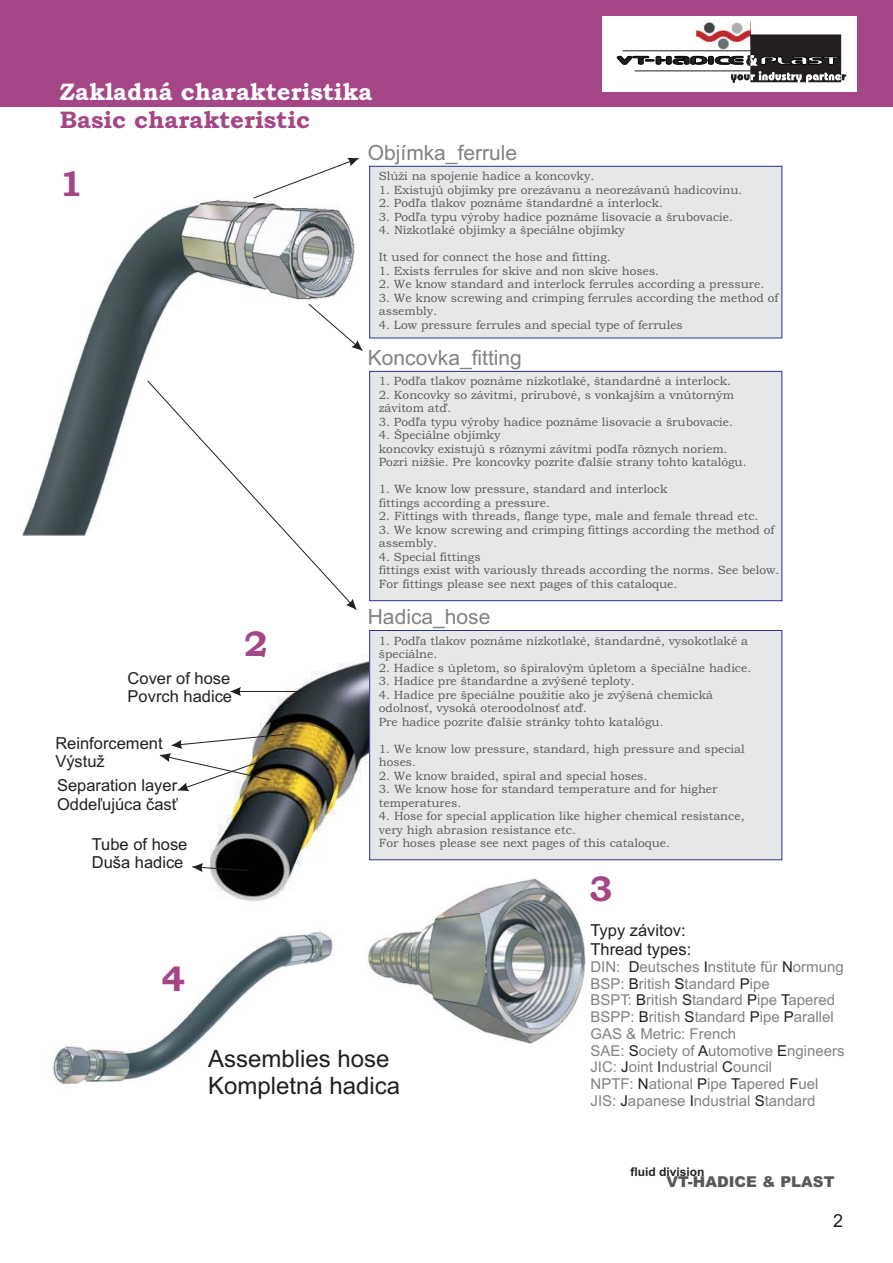
<style>
.page{position:relative;width:893px;height:1263px;background:#fff}
.page>*{position:absolute;margin:0;border:0;box-sizing:border-box;transform-origin:0 0}
.t1{font:36px "Bookman Old Style";color:#a54686}
.t2{font:24px/26.8px "Arial";color:#231f20}
.t3{font:24px "Bookman Old Style";color:#fff}
.t4{font:24px "Bookman Old Style";color:#a54686}
.t5{font:21px "Arial";color:#808285}
.t6{font:18px "Arial";color:#231f20}
.t7{font:16.5px/18.5px "Arial";color:#231f20}
.t8{font:15px/16.8px "Arial";color:#808285}
.t9{font:900 15px "Arial";color:#58595b}
.t10{font:12px/13.5px "Bookman Old Style";color:#58595b}
.t11{font:700 12px "Arial";color:#231f20}
.s1{color:#231f20}
</style>
<div class="page">
<div style="left:0;top:0;width:892px;height:107px;background:#a54686"></div>
<div style="left:603px;top:16px;width:254px;height:75px;background:#fff"></div>
<img style="left:697px;top:22px;width:53px;height:12px">
<svg style="left:617px;top:34px;width:229px;height:49px"></svg>
<img style="left:22px;top:198px;width:332px;height:338px">
<svg style="left:253px;top:158px;width:106px;height:40px"></svg>
<svg style="left:308px;top:304px;width:55px;height:47px"></svg>
<svg style="left:147px;top:380px;width:210px;height:230px"></svg>
<svg style="left:346px;top:599px;width:10px;height:11px"></svg>
<div style="left:370px;top:166px;width:412px;height:172px;background:#e6e7e8"></div>
<div style="left:369px;top:166px;width:413px;height:172px;border:1px solid #2e3092"></div>
<div style="left:370px;top:371px;width:412px;height:230px;background:#e6e7e8"></div>
<div style="left:369px;top:371px;width:413px;height:230px;border:1px solid #2e3092"></div>
<img style="left:209px;top:654px;width:161px;height:247px">
<img style="left:360px;top:876px;width:226px;height:168px">
<div style="left:370px;top:630px;width:412px;height:230px;background:#e6e7e8"></div>
<div style="left:369px;top:630px;width:413px;height:230px;border:1px solid #2e3092"></div>
<hr style="left:230px;top:691px;width:76px;height:1px;background:#231f20">
<svg style="left:230px;top:687px;width:11px;height:9px"></svg>
<svg style="left:192px;top:863px;width:57px;height:9px"></svg>
<img style="left:160px;top:734px;width:125px;height:57px">
<img style="left:53px;top:931px;width:280px;height:153px">
<h2 class="t3" style="left:60px;top:83px;width:314px">Zakladná charakteristika</h2>
<h2 class="t4" style="left:60px;top:111px;width:251px">Basic charakteristic</h2>
<h3 class="t5" style="left:368px;top:145px;width:151px">Objímka_ferrule</h3>
<h1 class="t1" style="left:59px;top:170px;width:25px">1</h1>
<p class="t10" style="left:379px;top:171px;width:217px">Slúži na spojenie hadice a koncovky.</p>
<p class="t10" style="left:379px;top:184px;width:365px">1. Existujú objímky pre orezávanu a neorezávanú hadicovinu.</p>
<p class="t10" style="left:379px;top:198px;width:286px">2. Pod¾a tlakov poznáme štandardné a interlock.</p>
<p class="t10" style="left:379px;top:211px;width:356px">3. Pod¾a typu výroby hadice poznáme lisovacie a šrubovacie.</p>
<p class="t10" style="left:379px;top:225px;width:248px">4. Nízkotlaké objimky a špeciálne objímky</p>
<p class="t10" style="left:379px;top:252px;width:233px">It used for connect the hose and fitting.</p>
<p class="t10" style="left:379px;top:265px;width:282px">1. Exists ferrules for skive and non skive hoses.</p>
<p class="t10" style="left:379px;top:279px;width:387px">2. We know standard and interlock ferrules according a pressure.</p>
<p class="t10" style="left:379px;top:292px;width:401px">3. We know screwing and crimping ferrules according the method of assembly.</p>
<p class="t10" style="left:379px;top:319px;width:305px">4. Low pressure ferrules and special type of ferrules</p>
<h3 class="t5" style="left:368px;top:350px;width:156px">Koncovka_fitting</h3>
<p class="t10" style="left:379px;top:376px;width:354px">1. Pod¾a tlakov poznáme nízkotlaké, štandardné a interlock.</p>
<p class="t10" style="left:379px;top:389px;width:357px">2. Koncovky so závitmi, prírubové, s vonkajším a vnútorným závitom atï.</p>
<p class="t10" style="left:379px;top:416px;width:356px">3. Pod¾a typu výroby hadice poznáme lisovacie a šrubovacie.</p>
<p class="t10" style="left:379px;top:430px;width:369px">4. Špeciálne objímky<br>koncovky existujú s rôznymi závitmi pod¾a rôznych noriem.<br>Pozri nižšie. Pre koncovky pozrite ïalšie strany tohto katalógu.</p>
<p class="t10" style="left:379px;top:484px;width:290px">1. We know low pressure, standard and interlock fittings according a pressure.</p>
<p class="t10" style="left:379px;top:511px;width:381px">2. Fittings with threads, flange type, male and female thread etc.</p>
<p class="t10" style="left:379px;top:524px;width:397px">3. We know screwing and crimping fittings according the method of assembly.</p>
<p class="t10" style="left:379px;top:551px;width:402px">4. Special fittings<br>fittings exist with variously threads according the norms. See below.<br>For fittings please see next pages of this cataloque.</p>
<h3 class="t5" style="left:368px;top:609px;width:124px">Hadica_hose</h3>
<h3 class="t7" style="left:128px;top:671px;width:106px">Cover of hose<br>Povrch hadice</h3>
<h3 class="t7" style="left:55px;top:736px;width:109px">Reinforcement<br>Výstuž</h3>
<h3 class="t7" style="left:57px;top:778px;width:123px">Separation layer<br>Odde¾ujúca èas-</h3>
<h3 class="t7" style="left:92px;top:836px;width:97px">Tube of hose<br>Duša hadice</h3>
<h1 class="t1" style="left:244px;top:630px;width:25px">2</h1>
<p class="t10" style="left:379px;top:635px;width:371px">1. Pod¾a tlakov poznáme nízkotlaké, štandardné, vysokotlaké a špeciálne.</p>
<p class="t10" style="left:379px;top:662px;width:374px">2. Hadice s úpletom, so špiralovým úpletom a špeciálne hadice.</p>
<p class="t10" style="left:379px;top:675px;width:257px">3. Hadice pre štandardne a zvýšené teploty.</p>
<p class="t10" style="left:379px;top:689px;width:336px">4. Hadice pre špeciálne použitie ako je zvýšená chemická odolnos-, vysoká oteroodolnos- atï.<br>Pre hadice pozrite ïalšie stránky tohto katalógu.</p>
<p class="t10" style="left:379px;top:743px;width:367px">1. We know low pressure, standard, high pressure and special hoses.</p>
<p class="t10" style="left:379px;top:770px;width:270px">2. We know braided, spiral and special hoses.</p>
<p class="t10" style="left:379px;top:783px;width:340px">3. We know hose for standard temperature and for higher temperatures.</p>
<p class="t10" style="left:379px;top:810px;width:367px">4. Hose for special application like higher chemical resistance, very high abrasion resistance etc.<br>For hoses please see next pages of this cataloque.</p>
<h1 class="t1" style="left:589px;top:875px;width:25px">3</h1>
<h1 class="t1" style="left:162px;top:966px;width:25px">4</h1>
<h2 class="t2" style="left:208px;top:1048px;width:194px">Assemblies hose<br>Kompletná hadica</h2>
<h3 class="t7" style="left:590px;top:923px;width:102px">Typy závitov:<br>Thread types:</h3>
<p class="t8" style="left:590px;top:960px;width:255px">DIN: <span class="s1">D</span>eutsches nstitute für <span class="s1">N</span> ormung</p>
<p class="t8" style="left:590px;top:960px;width:246px;text-indent:113px"><span class="s1">I<br></span>BSP: <span class="s1">B</span>ritish <span class="s1">S</span>tandard <span class="s1">P</span>ipe<br>BSPT: <span class="s1">B</span>ritish <span class="s1">S</span>tandard <span class="s1">P</span>ipe apered</p>
<p class="t8" style="left:590px;top:993px;width:256px;text-indent:191px"><span class="s1">T<br></span>BSPP: <span class="s1">B</span>ritish <span class="s1">S</span>tandard <span class="s1">P</span>ipe <span class="s1">P</span>arallel<br>GAS &amp; Metric: French<br>SAE: <span class="s1">S</span>ociety of <span class="s1">A</span>utomotive <span class="s1">E</span>ngineers<br>JIC: <span class="s1">J</span>oint ndustrial <span class="s1">C</span>ouncil</p>
<p class="t8" style="left:590px;top:1060px;width:230px;text-indent:67px"><span class="s1">I<br></span>NPTF: <span class="s1">N</span>ational <span class="s1">P</span>ipe apered <span class="s1">F</span>uel</p>
<p class="t8" style="left:590px;top:1077px;width:227px;text-indent:141px"><span class="s1">T<br></span>JIS: <span class="s1">J</span>apanese <span class="s1">I</span>ndustrial <span class="s1">S</span>tandard</p>
<p class="t11" style="left:630px;top:1167px;width:75px">fluid division</p>
<p class="t9" style="left:666px;top:1173px;width:170px">VT-HADICE &amp; PLAST</p>
<h3 class="t6" style="left:833px;top:1214px;width:12px">2</h3>
</div>
